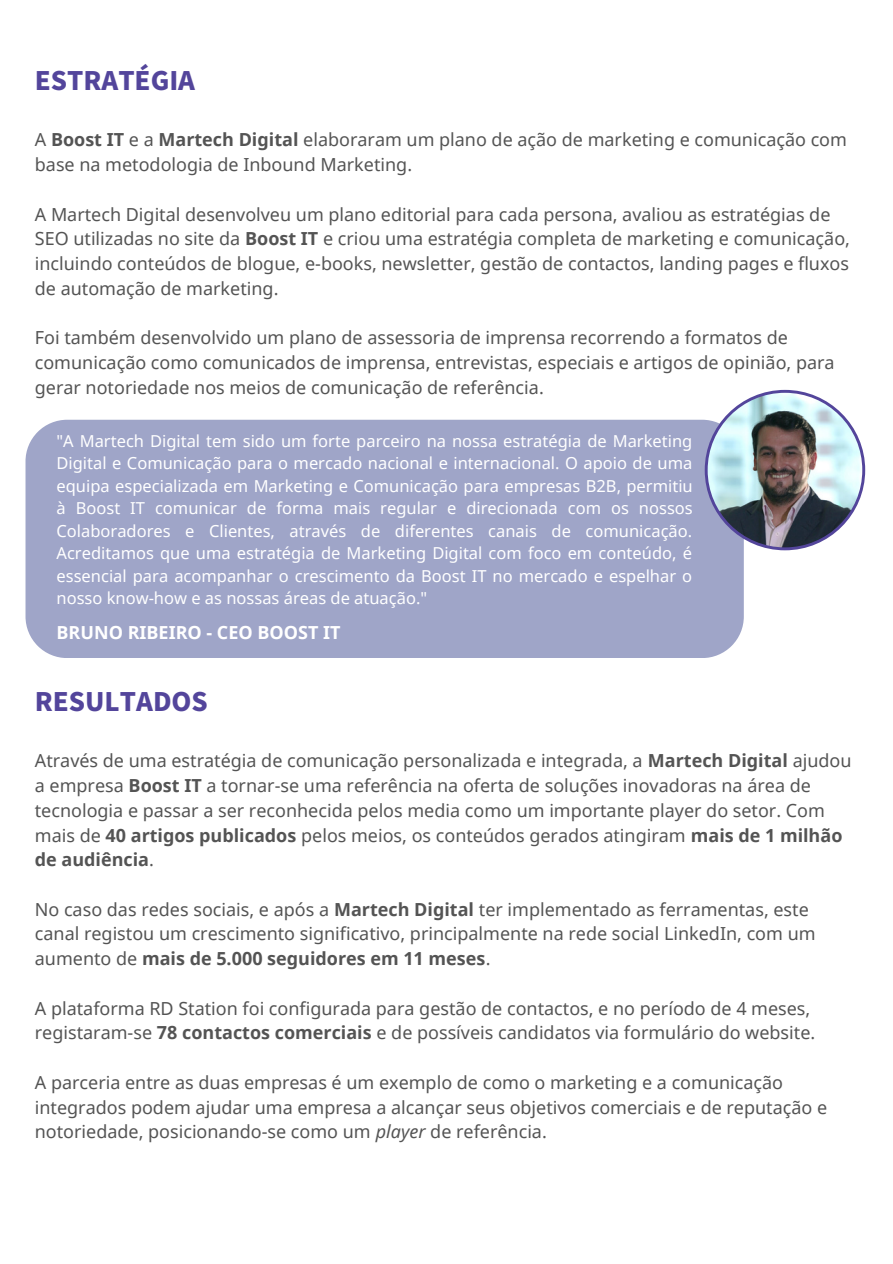
<style>
.page{position:relative;width:893px;height:1264px;background:#fff}
.page>*{position:absolute;margin:0;border:0;box-sizing:border-box;transform-origin:0 0}
.t1{font:900 25.5px "Noto Sans JP";color:#53459b}
.t2{font:18px/24.8px "Noto Sans";color:#545454}
.t3{font:700 18px "Noto Sans";color:#fff}
.t4{font:16.5px/22.5px "Noto Sans";color:#fff;text-align:justify}
.s1{font-weight:700}
.s2{font-style:italic}
</style>
<div class="page">
<div style="left:25px;top:420px;width:718px;height:238px;background:#9fa5c8"></div>
<img style="left:704px;top:390px;width:161px;height:160px">
<p class="t1" style="left:35px;top:60px;width:162px">ESTRATÉGIA</p>
<p class="t2" style="left:35px;top:127px;width:813px">A <span class="s1">Boost IT</span> e a <span class="s1">Martech Digital</span> elaboraram um plano de ação de marketing e comunicação com base na metodologia de Inbound Marketing.</p>
<p class="t2" style="left:35px;top:201px;width:816px">A Martech Digital desenvolveu um plano editorial para cada persona, avaliou as estratégias de SEO utilizadas no site da <span class="s1">Boost IT</span> e criou uma estratégia completa de marketing e comunicação, incluindo conteúdos de blogue, e-books, newsletter, gestão de contactos, landing pages e fluxos de automação de marketing.</p>
<p class="t2" style="left:35px;top:325px;width:801px">Foi também desenvolvido um plano de assessoria de imprensa recorrendo a formatos de comunicação como comunicados de imprensa, entrevistas, especiais e artigos de opinião, para gerar notoriedade nos meios de comunicação de referência.</p>
<p class="t4" style="left:57px;top:429px;width:637px">"A Martech Digital tem sido um forte parceiro na nossa estratégia de Marketing Digital e Comunicação para o mercado nacional e internacional. O apoio de uma equipa especializada em Marketing e Comunicação para empresas B2B, permitiu à Boost IT comunicar de forma mais regular e direcionada com os nossos Colaboradores e Clientes, através de diferentes canais de comunicação.<br>Acreditamos que uma estratégia de Marketing Digital com foco em conteúdo, é essencial para acompanhar o crescimento da Boost IT no mercado e espelhar o nosso know-how e as nossas áreas de atuação."</p>
<p class="t3" style="left:57px;top:620px;width:285px">BRUNO RIBEIRO - CEO BOOST IT</p>
<p class="t1" style="left:35px;top:681px;width:174px">RESULTADOS</p>
<p class="t2" style="left:35px;top:748px;width:818px">Através de uma estratégia de comunicação personalizada e integrada, a <span class="s1">Martech Digital</span> ajudou a empresa <span class="s1">Boost IT</span> a tornar-se uma referência na oferta de soluções inovadoras na área de tecnologia e passar a ser reconhecida pelos media como um importante player do setor. Com mais de <span class="s1">40 artigos publicados</span> pelos meios, os conteúdos gerados atingiram <span class="s1">mais de 1 milhão de audiência</span>.</p>
<p class="t2" style="left:35px;top:896px;width:782px">No caso das redes sociais, e após a <span class="s1">Martech Digital</span> ter implementado as ferramentas, este canal registou um crescimento significativo, principalmente na rede social LinkedIn, com um aumento de <span class="s1">mais de 5.000 seguidores em 11 meses</span>.</p>
<p class="t2" style="left:35px;top:995px;width:781px">A plataforma RD Station foi configurada para gestão de contactos, e no período de 4 meses, registaram-se <span class="s1">78 contactos comerciais</span> e de possíveis candidatos via formulário do website.</p>
<p class="t2" style="left:35px;top:1069px;width:793px">A parceria entre as duas empresas é um exemplo de como o marketing e a comunicação integrados podem ajudar uma empresa a alcançar seus objetivos comerciais e de reputação e notoriedade, posicionando-se como um <span class="s2">player</span> de referência.</p>
</div>
